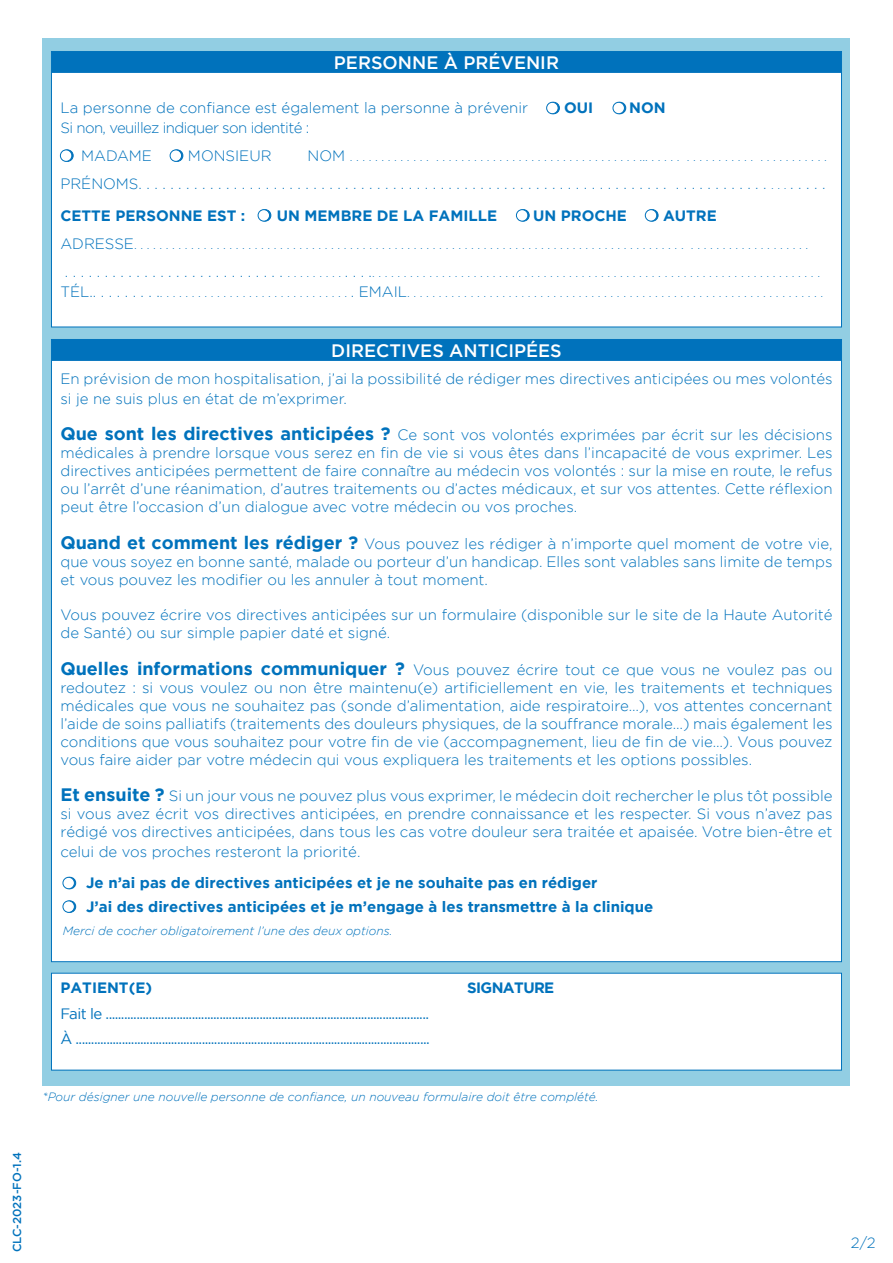
<style>
.page{position:relative;width:893px;height:1263px;background:#fff}
.page>*{position:absolute;margin:0;border:0;box-sizing:border-box;transform-origin:0 0}
.t1{font:500 18px "Gotham";color:#fff}
.t2{font:300 15px/18px "Gotham";color:#0072bc;text-align:justify}
.t3{font:15px "Gotham";letter-spacing:-.04em;color:#0072bc}
.t4{font:700 15px "Gotham";color:#0072bc}
.t5{font:300 15px "Gotham";letter-spacing:-.04em;color:#0072bc}
.t6{font:700 15px "Gotham";letter-spacing:-.04em;color:#0072bc}
.t7{font:300 12px/19.5px "Gotham";color:#0072bc;text-align:center}
.t8{font:italic 300 12px "Gotham";color:#0072bc}
.t9{font:500 11.55px "Gotham";letter-spacing:-.005em;color:#0072bc}
.s1{font-size:15px}
.s2{font-size:12px}
.s3{font-weight:700;font-size:18px}
</style>
<div class="page">
<div style="left:43px;top:38px;width:807px;height:1047px;background:#92cee3"></div>
<div style="left:51px;top:973px;width:790px;height:97px;background:#fff"></div>
<div style="left:51px;top:51px;width:790px;height:276px;background:#fff"></div>
<div style="left:52px;top:52px;width:789px;height:21px;background:#0072bc"></div>
<div style="left:548px;top:102px;width:11px;height:12px;background:#0876bd;border-radius:50%"></div>
<div style="left:548px;top:102px;width:12px;height:12px;border:1px solid #0072bc;border-radius:50%"></div>
<div style="left:547px;top:102px;width:11px;height:12px;background:#fff;border-radius:50%"></div>
<div style="left:546px;top:102px;width:12px;height:12px;border:1px solid #0072bc;border-radius:50%"></div>
<div style="left:614px;top:102px;width:12px;height:12px;border:1px solid #0072bc;border-radius:50%"></div>
<div style="left:613px;top:102px;width:11px;height:12px;background:#fff;border-radius:50%"></div>
<div style="left:613px;top:102px;width:12px;height:12px;border:1px solid #0072bc;border-radius:50%"></div>
<div style="left:259px;top:210px;width:12px;height:11px;background:#107ac0;border-radius:50%"></div>
<div style="left:259px;top:209px;width:12px;height:12px;border:1px solid #0072bc;border-radius:50%"></div>
<div style="left:258px;top:210px;width:12px;height:11px;background:#fff;border-radius:50%"></div>
<div style="left:258px;top:209px;width:12px;height:12px;border:1px solid #0072bc;border-radius:50%"></div>
<div style="left:518px;top:210px;width:11px;height:11px;background:#0c78be;border-radius:50%"></div>
<div style="left:517px;top:209px;width:12px;height:12px;border:1px solid #0072bc;border-radius:50%"></div>
<div style="left:516px;top:210px;width:12px;height:11px;background:#fff;border-radius:50%"></div>
<div style="left:516px;top:209px;width:12px;height:12px;border:1px solid #0072bc;border-radius:50%"></div>
<div style="left:647px;top:210px;width:11px;height:11px;background:#0a77be;border-radius:50%"></div>
<div style="left:646px;top:209px;width:12px;height:12px;border:1px solid #0072bc;border-radius:50%"></div>
<div style="left:645px;top:210px;width:12px;height:11px;background:#fff;border-radius:50%"></div>
<div style="left:645px;top:209px;width:12px;height:12px;border:1px solid #0072bc;border-radius:50%"></div>
<div style="left:62px;top:150px;width:11px;height:11px;background:#0a77bd;border-radius:50%"></div>
<div style="left:61px;top:150px;width:12px;height:12px;border:1px solid #0072bc;border-radius:50%"></div>
<div style="left:60px;top:150px;width:12px;height:11px;background:#fff;border-radius:50%"></div>
<div style="left:60px;top:150px;width:12px;height:12px;border:1px solid #0072bc;border-radius:50%"></div>
<div style="left:171px;top:150px;width:12px;height:11px;background:#0f7abf;border-radius:50%"></div>
<div style="left:171px;top:150px;width:12px;height:12px;border:1px solid #0072bc;border-radius:50%"></div>
<div style="left:170px;top:150px;width:12px;height:11px;background:#fff;border-radius:50%"></div>
<div style="left:170px;top:150px;width:12px;height:12px;border:1px solid #0072bc;border-radius:50%"></div>
<div style="left:51px;top:339px;width:790px;height:623px;background:#fff"></div>
<div style="left:52px;top:340px;width:789px;height:21px;background:#0072bc"></div>
<div style="left:64px;top:877px;width:12px;height:12px;border:1px solid #0072bc;border-radius:50%"></div>
<div style="left:63px;top:877px;width:11px;height:12px;background:#fff;border-radius:50%"></div>
<div style="left:63px;top:877px;width:12px;height:12px;border:1px solid #0072bc;border-radius:50%"></div>
<div style="left:64px;top:901px;width:12px;height:11px;border:1px solid #0072bc;border-radius:50%"></div>
<div style="left:63px;top:901px;width:11px;height:11px;background:#fff;border-radius:50%"></div>
<div style="left:63px;top:901px;width:12px;height:11px;border:1px solid #0072bc;border-radius:50%"></div>
<p class="t9" style="left:11px;top:1252px;width:101px;rotate:-90deg">CLC-2023-FO-1.4</p>
<p class="t1" style="left:334px;top:52px;width:227px">PERSONNE À PRÉVENIR</p>
<p class="t2" style="left:60px;top:99px;width:469px">La personne de confiance est également la personne à prévenir</p>
<p class="t4" style="left:564px;top:99px;width:31px">OUI</p>
<p class="t4" style="left:629px;top:99px;width:38px">NON</p>
<p class="t5" style="left:60px;top:119px;width:251px">Si non, veuillez indiquer son identité :</p>
<p class="t2" style="left:81px;top:146px;width:72px">MADAME</p>
<p class="t2" style="left:188px;top:146px;width:85px">MONSIEUR</p>
<p class="t7" style="left:308px;top:147px;width:521px"><span class="s1">NOM</span> . . . . . . . . . . . . . . . . . . . . . . . . . . . . . . . . . . . . . . . . . . . . . ... . . . . . . . . . . . . . . . . . . . . . . . . . . .</p>
<p class="t2" style="left:60px;top:174px;width:766px">PRÉNOMS. . . . . . . . . . . . . . . . . . . . . . . . . . . . . . . . . . . . . . . . . . . . . . . . . . . . . . . . . . . . . . . . . . . . . . . . . . . . . . . <span class="s2">. . .</span> . . . . .</p>
<p class="t4" style="left:60px;top:207px;width:186px">CETTE PERSONNE EST :</p>
<p class="t4" style="left:277px;top:207px;width:222px">UN MEMBRE DE LA FAMILLE</p>
<p class="t4" style="left:533px;top:207px;width:95px">UN PROCHE</p>
<p class="t4" style="left:663px;top:207px;width:55px">AUTRE</p>
<p class="t7" style="left:60px;top:235px;width:749px"><span class="s1">ADRESSE</span>. . . . . . . . . . . . . . . . . . . . . . . . . . . . . . . . . . . . . . . . . . . . . . . . . . . . . . . . . . . . . . . . . . . . . . . . . . . . . . . . . . . . . . . . . . . . . . . . . . . . . . . . . .</p>
<p class="t7" style="left:60px;top:263px;width:764px"><span class="s1">. . . . . . . . . . . . . . . . . . . . . . . . . . . .</span> . . . . . . . . . <span class="s1">. . . .</span>. . . . . . . . . . . . . . . . . . . . . . . . . . . . . . . . . . . . . . . . . . . . . . . . . . . . . . . . . . . . . . . . . . . . . . .<br><span class="s1">TÉL.. . . . . . . . .</span>. . . . . . . . . . . . . . . . . . . . . . . . . . . . . . <span class="s1">. EMAIL</span>. . . . . . . . . . . . . . . . . . . . . . . . . . . . . . . . . . . . . . . . . . . . . . . . . . . . . . . . . . . . . . . . . .</p>
<p class="t1" style="left:331px;top:340px;width:232px">DIRECTIVES ANTICIPÉES</p>
<p class="t2" style="left:60px;top:369px;width:774px;line-height:19.5px">En prévision de mon hospitalisation, j’ai la possibilité de rédiger mes directives anticipées ou mes volontés si je ne suis plus en état de m’exprimer.</p>
<p class="t2" style="left:60px;top:426px;width:774px"><span class="s3">Que sont les directives anticipées ?</span> Ce sont vos volontés exprimées par écrit sur les décisions médicales à prendre lorsque vous serez en fin de vie si vous êtes dans l’incapacité de vous exprimer. Les directives anticipées permettent de faire connaître au médecin vos volontés : sur la mise en route, le refus ou l’arrêt d’une réanimation, d’autres traitements ou d’actes médicaux, et sur vos attentes. Cette réflexion peut être l’occasion d’un dialogue avec votre médecin ou vos proches.</p>
<p class="t2" style="left:60px;top:534px;width:774px"><span class="s3">Quand et comment les rédiger ?</span> Vous pouvez les rédiger à n’importe quel moment de votre vie, que vous soyez en bonne santé, malade ou porteur d’un handicap. Elles sont valables sans limite de temps et vous pouvez les modifier ou les annuler à tout moment.</p>
<p class="t2" style="left:60px;top:605px;width:774px">Vous pouvez écrire vos directives anticipées sur un formulaire (disponible sur le site de la Haute Autorité de Santé) ou sur simple papier daté et signé.</p>
<p class="t2" style="left:60px;top:660px;width:774px"><span class="s3">Quelles informations communiquer ?</span> Vous pouvez écrire tout ce que vous ne voulez pas ou redoutez : si vous voulez ou non être maintenu(e) artificiellement en vie, les traitements et techniques médicales que vous ne souhaitez pas (sonde d’alimentation, aide respiratoire…), vos attentes concernant l’aide de soins palliatifs (traitements des douleurs physiques, de la souffrance morale…) mais également les conditions que vous souhaitez pour votre fin de vie (accompagnement, lieu de fin de vie…). Vous pouvez vous faire aider par votre médecin qui vous expliquera les traitements et les options possibles.</p>
<p class="t2" style="left:60px;top:786px;width:774px"><span class="s3">Et ensuite ?</span> Si un jour vous ne pouvez plus vous exprimer, le médecin doit rechercher le plus tôt possible si vous avez écrit vos directives anticipées, en prendre connaissance et les respecter. Si vous n’avez pas rédigé vos directives anticipées, dans tous les cas votre douleur sera traitée et apaisée. Votre bien-être et</p>
<p class="t2" style="left:60px;top:842px;width:302px">celui de vos proches resteront la priorité.</p>
<p class="t4" style="left:86px;top:874px;width:513px">Je n’ai pas de directives anticipées et je ne souhaite pas en rédiger</p>
<p class="t4" style="left:86px;top:897px;width:569px">J’ai des directives anticipées et je m’engage à les transmettre à la clinique</p>
<p class="t8" style="left:63px;top:924px;width:331px">Merci de cocher obligatoirement l’une des deux options.</p>
<p class="t4" style="left:60px;top:979px;width:93px">PATIENT(E)</p>
<p class="t6" style="left:467px;top:979px;width:89px">SIGNATURE</p>
<p class="t3" style="left:60px;top:1005px;width:370px">Fait le .........................................................................................................</p>
<p class="t3" style="left:60px;top:1030px;width:371px">À ...................................................................................................................</p>
<p class="t8" style="left:43px;top:1091px;width:558px">*Pour désigner une nouvelle personne de confiance, un nouveau formulaire doit être complété.</p>
<p class="t2" style="left:851px;top:1233px;width:26px">2/2</p>
</div>
